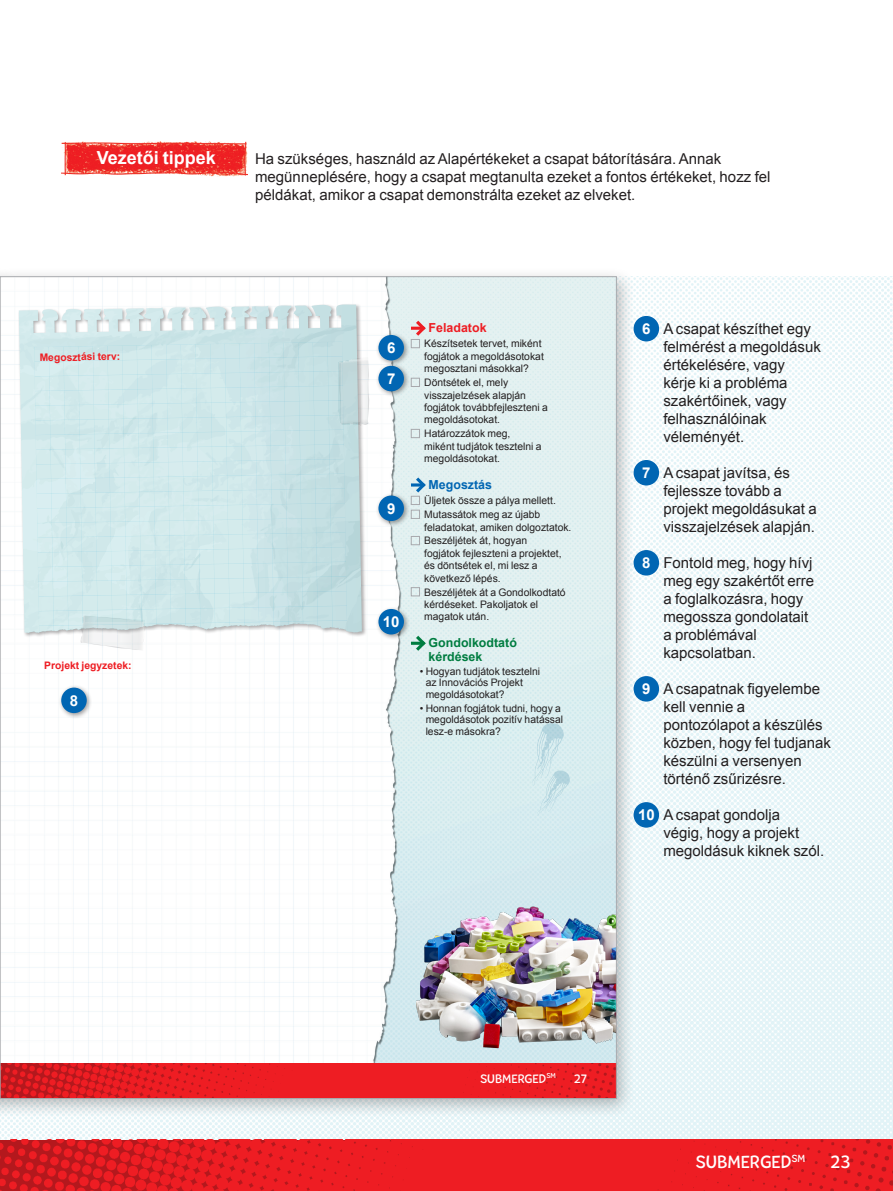
<style>
.page{position:relative;width:893px;height:1191px;background:#fff}
.page>*{position:absolute;margin:0;border:0;box-sizing:border-box;transform-origin:0 0}
.t1{font:500 18px "Tobi Pro";color:#fff}
.Subheader_12{font:700 18px "Arial";color:#fff}
.Body_10{font:15px/18px "Arial";color:#231f20}
.t2{font:700 15px "Arial";color:#fff}
.t3{font:700 12.45px/13.5px "Arial";color:#007d40}
.t4{font:500 12.45px "Tobi Pro";color:#fff}
.t5{font:700 12.45px "Arial";color:#ee1d23}
.t6{font:700 12.45px "Arial";color:#0166b3}
.t7{font:10.35px/12.5px "Arial";color:#231f20}
.t8{font:700 10.35px "Arial";color:#ee1d23}
</style>
<div class="page">
<img style="left:0;top:276px;width:893px;height:863px">
<svg style="left:0;top:1139px;width:507px;height:52px;fill:#ee1d23"></svg>
<div style="left:507px;top:1139px;width:386px;height:52px;background:#ee1d23"></div>
<div style="left:0;top:266px;width:636px;height:852px;background:#231f20;opacity:.3"></div>
<img style="left:2px;top:278px;width:613px;height:785px">
<div style="left:18px;top:303px;width:349px;height:335px;background:#231f20;opacity:.35"></div>
<svg style="left:139px;top:305px;width:202px;height:27px"></svg>
<img style="left:2px;top:1063px;width:348px;height:33px">
<div style="left:350px;top:1063px;width:265px;height:33px;background:#ee1d23"></div>
<svg style="left:339px;top:357px;width:31px;height:68px"></svg>
<svg style="left:34px;top:341px;width:290px;height:309px"></svg>
<img style="left:414px;top:905px;width:201px;height:148px">
<svg style="left:532px;top:723px;width:38px;height:93px"></svg>
<svg style="left:411px;top:317px;width:18px;height:22px"></svg>
<div style="left:411px;top:339px;width:9px;height:9px;border:1px solid #a8a9ad"></div>
<div style="left:411px;top:378px;width:9px;height:9px;border:1px solid #a8a9ad"></div>
<div style="left:411px;top:429px;width:9px;height:9px;border:1px solid #a8a9ad"></div>
<svg style="left:411px;top:474px;width:18px;height:22px"></svg>
<div style="left:411px;top:496px;width:9px;height:9px;border:1px solid #a8a9ad"></div>
<div style="left:411px;top:510px;width:9px;height:8px;border:1px solid #a8a9ad"></div>
<div style="left:411px;top:536px;width:9px;height:9px;border:1px solid #a8a9ad"></div>
<div style="left:411px;top:587px;width:9px;height:9px;border:1px solid #a8a9ad"></div>
<svg style="left:413px;top:632px;width:16px;height:22px"></svg>
<img style="left:61px;top:142px;width:186px;height:34px">
<div style="left:634px;top:316px;width:25px;height:25px;background:#0166b3;border-radius:50%"></div>
<div style="left:634px;top:460px;width:25px;height:25px;background:#0166b3;border-radius:50%"></div>
<div style="left:634px;top:550px;width:25px;height:25px;background:#0166b3;border-radius:50%"></div>
<div style="left:634px;top:676px;width:25px;height:25px;background:#0166b3;border-radius:50%"></div>
<div style="left:634px;top:802px;width:25px;height:25px;background:#0166b3;border-radius:50%"></div>
<div style="left:375px;top:332px;width:35px;height:34px;background:#231f20;opacity:.45"></div>
<div style="left:378px;top:335px;width:26px;height:25px;background:#0166b3;border-radius:50%"></div>
<div style="left:375px;top:362px;width:35px;height:35px;background:#231f20;opacity:.45"></div>
<div style="left:378px;top:366px;width:26px;height:25px;background:#0166b3;border-radius:50%"></div>
<div style="left:375px;top:492px;width:35px;height:35px;background:#231f20;opacity:.45"></div>
<div style="left:378px;top:495px;width:26px;height:26px;background:#0166b3;border-radius:50%"></div>
<div style="left:375px;top:606px;width:35px;height:34px;background:#231f20;opacity:.45"></div>
<div style="left:378px;top:609px;width:26px;height:25px;background:#0166b3;border-radius:50%"></div>
<div style="left:58px;top:684px;width:35px;height:35px;background:#231f20;opacity:.45"></div>
<div style="left:61px;top:687px;width:26px;height:26px;background:#0166b3;border-radius:50%"></div>
<p class="Subheader_12" style="left:97px;top:146px;width:121px">Vezetői tippek</p>
<p class="Body_10" style="left:255px;top:150px;width:517px">Ha szükséges, használd az Alapértékeket a csapat bátorítására. Annak megünneplésére, hogy a csapat megtanulta ezeket a fontos értékeket, hozz fel példákat, amikor a csapat demonstrálta ezeket az elveket.</p>
<p class="t8" style="left:40px;top:351px;width:82px;rotate:-1deg">Megosztási terv:</p>
<p class="t8" style="left:44px;top:659px;width:89px">Projekt jegyzetek:</p>
<p class="t2" style="left:70px;top:690px;width:10px">8</p>
<p class="t2" style="left:387px;top:338px;width:10px">6</p>
<p class="t2" style="left:387px;top:369px;width:10px">7</p>
<p class="t2" style="left:387px;top:498px;width:10px">9</p>
<p class="t2" style="left:383px;top:612px;width:18px">10</p>
<p class="t5" style="left:429px;top:319px;width:59px">Feladatok</p>
<p class="t7" style="left:424px;top:338px;width:121px">Készítsetek tervet, miként fogjátok a megoldásotokat megosztani másokkal?</p>
<p class="t7" style="left:424px;top:376px;width:125px">Döntsétek el, mely visszajelzések alapján fogjátok továbbfejleszteni a megoldásotokat.</p>
<p class="t7" style="left:424px;top:427px;width:119px">Határozzátok meg, miként tudjátok tesztelni a megoldásotokat.</p>
<p class="t6" style="left:429px;top:476px;width:65px">Megosztás</p>
<p class="t7" style="left:424px;top:494px;width:133px;line-height:14px">Üljetek össze a pálya mellett.<br>Mutassátok meg az újabb</p>
<p class="t7" style="left:424px;top:520px;width:149px;line-height:14px">feladatokat, amiken dolgoztatok.<br>Beszéljétek át, hogyan</p>
<p class="t7" style="left:424px;top:547px;width:139px">fogjátok fejleszteni a projektet, és döntsétek el, mi lesz a következő lépés.</p>
<p class="t7" style="left:424px;top:586px;width:143px">Beszéljétek át a Gondolkodtató kérdéseket. Pakoljatok el magatok után.</p>
<p class="t3" style="left:429px;top:636px;width:90px">Gondolkodtató kérdések</p>
<p class="t7" style="left:426px;top:665px;width:116px;line-height:11.4px;text-indent:-6px">• Hogyan tudjátok tesztelni az Innovációs Projekt megoldásotokat?</p>
<p class="t7" style="left:426px;top:703px;width:139px;line-height:11.4px;text-indent:-6px">• Honnan fogjátok tudni, hogy a megoldásotok pozitív hatással lesz-e másokra?</p>
<p class="t2" style="left:642px;top:319px;width:10px">6</p>
<p class="t2" style="left:642px;top:463px;width:10px">7</p>
<p class="t2" style="left:642px;top:553px;width:10px">8</p>
<p class="t2" style="left:642px;top:679px;width:10px">9</p>
<p class="t2" style="left:638px;top:805px;width:18px">10</p>
<p class="Body_10" style="left:663px;top:320px;width:159px">A csapat készíthet egy felmérést a megoldásuk értékelésére, vagy kérje ki a probléma szakértőinek, vagy felhasználóinak véleményét.</p>
<p class="Body_10" style="left:663px;top:464px;width:155px">A csapat javítsa, és fejlessze tovább a projekt megoldásukat a visszajelzések alapján.</p>
<p class="Body_10" style="left:663px;top:554px;width:152px">Fontold meg, hogy hívj meg egy szakértőt erre a foglalkozásra, hogy megossza gondolatait a problémával kapcsolatban.</p>
<p class="Body_10" style="left:663px;top:680px;width:169px">A csapatnak figyelembe kell vennie a pontozólapot a készülés közben, hogy fel tudjanak készülni a versenyen történő zsűrizésre.</p>
<p class="Body_10" style="left:663px;top:806px;width:162px">A csapat gondolja<br>végig, hogy a projekt megoldásuk kiknek szól.</p>
<p class="t4" style="left:480px;top:1070px;width:77px">SUBMERGED<sup>SM</sup></p>
<p class="t4" style="left:574px;top:1070px;width:15px">27</p>
<p class="t1" style="left:695px;top:1150px;width:111px">SUBMERGED<sup>SM</sup></p>
<p class="t1" style="left:830px;top:1150px;width:22px">23</p>
</div>
